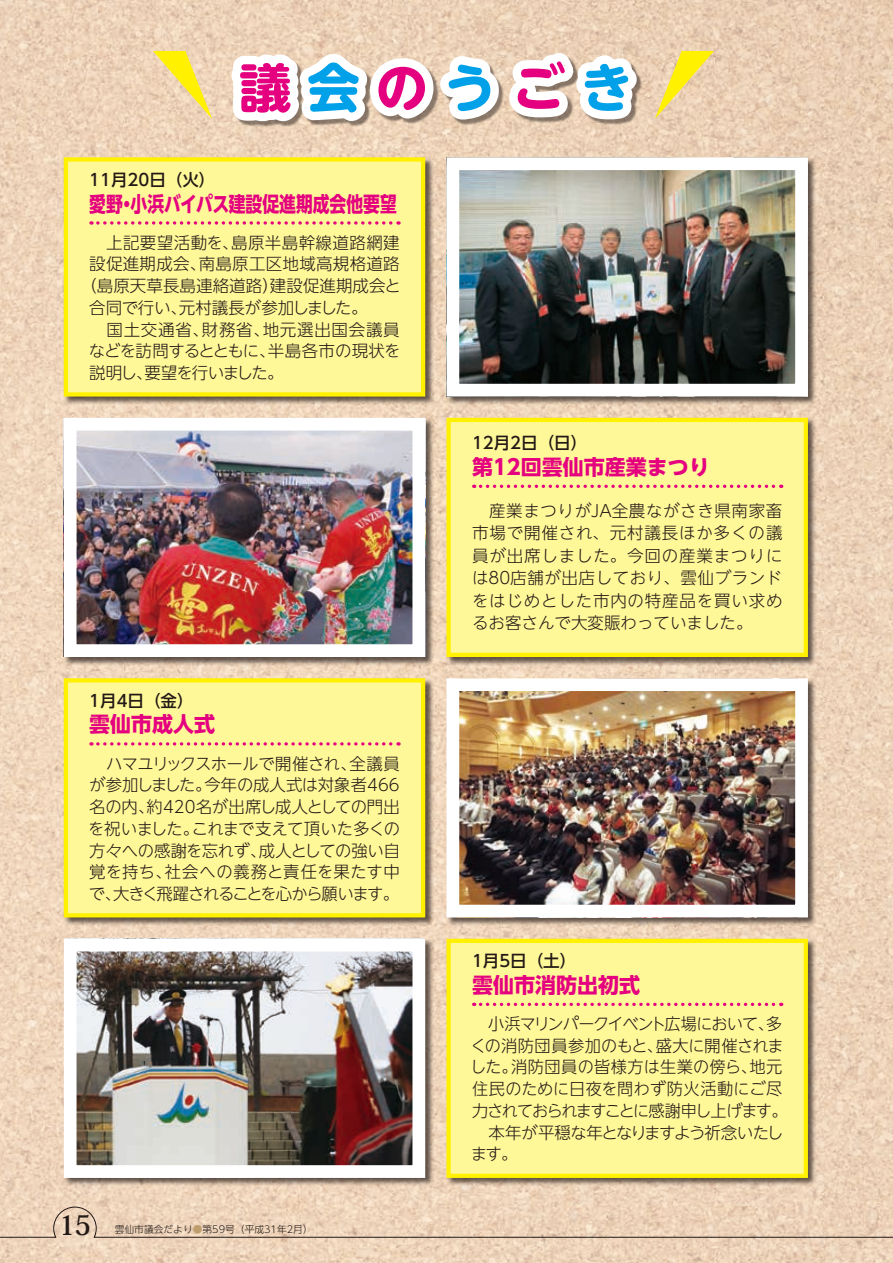
<style>
.page{position:relative;width:893px;height:1263px;background:#fff}
.page>*{position:absolute;margin:0;border:0;box-sizing:border-box;transform-origin:0 0}
.質問-ゴシック{font:700 52.5px "UD Shin M Go Pr 6";letter-spacing:.3em;color:#e4007f}
.t1{font:700 27px "Koz Min Pr 6 N";color:#231916}
.t2{font:700 21px "UD Shin Go NT Pro";color:#e4007f}
.t3{font:700 21px "UD Shin Go NT Pro";color:#e4007f;scale:.8 1}
.t4{font:300 16.5px/22.5px "UD Shin Go NT Pro";color:#231916}
.t5{font:300 16.5px/21.8px "UD Shin Go NT Pro";letter-spacing:-.065em;color:#231916}
.t6{font:300 16.5px/21.8px "UD Shin Go NT Pro";letter-spacing:-.02em;color:#231916}
.t7{font:500 16.5px "UD Shin Go NT Pro";color:#231916}
.t8{font:300 16.5px/21.8px "UD Shin Go NT Pro";letter-spacing:-.045em;color:#231916;text-align:right}
.t9{font:300 16.5px/21.8px "UD Shin Go NT Pro";letter-spacing:-.075em;color:#231916}
.t10{font:300 16.5px "UD Shin Go NT Pro";letter-spacing:.025em;color:#231916}
.t11{font:300 16.5px "UD Shin Go NT Pro";letter-spacing:-.025em;color:#231916}
.t12{font:300 16.5px "UD Shin Go NT Pro";letter-spacing:.045em;color:#231916}
.t13{font:300 16.5px "UD Shin Go NT Pro";letter-spacing:.02em;color:#231916}
.t14{font:300 16.5px "UD Shin Go NT Pro";letter-spacing:-.095em;color:#231916}
.t15{font:300 9.75px "UD Shin Go NT Pro";color:#231916}
.s1{color:#00a1e9}
.s2{color:#bf9e6d}
</style>
<div class="page">
<img style="left:0;top:0;width:893px;height:1263px">
<svg style="left:24px;top:46px;width:518px;height:93px;background:#eed8c2"></svg>
<svg style="left:288px;top:39px;width:357px;height:91px"></svg>
<svg style="left:153px;top:51px;width:59px;height:68px;background:#f2db86"></svg>
<svg style="left:655px;top:51px;width:59px;height:68px;background:#efd883"></svg>
<div style="left:446px;top:157px;width:370px;height:248px;background:#231916;opacity:.7"></div>
<img style="left:460px;top:171px;width:334px;height:211px">
<div style="left:446px;top:157px;width:362px;height:239px;border:13px solid #fff"></div>
<div style="left:63px;top:157px;width:371px;height:248px;background:#231916;opacity:.7"></div>
<div style="left:66px;top:159px;width:357px;height:235px;background:#fff899"></div>
<svg style="left:98px;top:221px;width:301px;height:4px"></svg>
<div style="left:64px;top:157px;width:361px;height:239px;border:4px solid #fff100"></div>
<div style="left:63px;top:678px;width:371px;height:248px;background:#231916;opacity:.7"></div>
<div style="left:66px;top:680px;width:357px;height:235px;background:#fff899"></div>
<svg style="left:98px;top:742px;width:301px;height:4px"></svg>
<div style="left:64px;top:678px;width:361px;height:239px;border:4px solid #fff100"></div>
<div style="left:446px;top:678px;width:370px;height:248px;background:#231916;opacity:.7"></div>
<img style="left:460px;top:692px;width:334px;height:211px">
<div style="left:446px;top:678px;width:362px;height:239px;border:13px solid #fff"></div>
<div style="left:63px;top:417px;width:371px;height:249px;background:#231916;opacity:.7"></div>
<img style="left:78px;top:432px;width:333px;height:211px">
<div style="left:64px;top:418px;width:361px;height:239px;border:13px solid #fff"></div>
<div style="left:446px;top:417px;width:370px;height:249px;background:#231916;opacity:.7"></div>
<div style="left:449px;top:420px;width:357px;height:235px;background:#fff899"></div>
<svg style="left:474px;top:485px;width:308px;height:3px"></svg>
<div style="left:446px;top:418px;width:362px;height:239px;border:4px solid #fff100"></div>
<div style="left:63px;top:938px;width:371px;height:249px;background:#231916;opacity:.7"></div>
<img style="left:78px;top:953px;width:333px;height:211px">
<div style="left:64px;top:939px;width:361px;height:239px;border:13px solid #fff"></div>
<div style="left:446px;top:938px;width:370px;height:249px;background:#231916;opacity:.7"></div>
<div style="left:449px;top:941px;width:357px;height:235px;background:#fff899"></div>
<svg style="left:474px;top:1003px;width:308px;height:3px"></svg>
<div style="left:446px;top:939px;width:362px;height:239px;border:4px solid #fff100"></div>
<svg style="left:0;top:1207px;width:893px;height:31px;background:#e5ccb4"></svg>
<p class="質問-ゴシック" style="left:239px;top:42px;width:395px">議<span class="s1">会</span>の<span class="s1">う</span>ご<span class="s1">き</span></p>
<p class="t7" style="left:89px;top:166px;width:128px">11月20日（火(</p>
<p class="t3" style="left:89px;top:186px;width:386px">愛野小浜バイパス建設促進期成会他要望</p>
<p class="t3" style="left:118px;top:186px;width:22px">・</p>
<p class="t10" style="left:231px;top:229px;width:170px">島原半島幹線道路網建</p>
<p class="t4" style="left:199px;top:231px;width:203px;line-height:21.8px;text-indent:-109px">　上記要望活動を、<br>南島原工区地域高規格道路</p>
<p class="t4" style="left:89px;top:252px;width:119px">設促進期成会、</p>
<p class="t4" style="left:179px;top:274px;width:190px;line-height:21.8px;text-indent:-99px">（島原天草長島連絡道路）<br>元村議長が参加しました。</p>
<p class="t4" style="left:270px;top:274px;width:133px">建設促進期成会と</p>
<p class="t4" style="left:89px;top:296px;width:99px">合同で行い、</p>
<p class="t4" style="left:202px;top:317px;width:70px">財務省、</p>
<p class="t12" style="left:263px;top:316px;width:139px">地元選出国会議員</p>
<p class="t4" style="left:89px;top:317px;width:121px">　国土交通省、</p>
<p class="t5" style="left:144px;top:340px;width:141px;text-indent:-56px">などを訪問するとともに、要望を行いました。</p>
<p class="t13" style="left:268px;top:338px;width:134px">半島各市の現状を</p>
<p class="t4" style="left:89px;top:361px;width:65px">説明し、</p>
<p class="t7" style="left:89px;top:687px;width:106px">1月4日（金(</p>
<p class="t2" style="left:89px;top:707px;width:127px">雲仙市成人式</p>
<p class="t4" style="left:204px;top:752px;width:197px;line-height:21.8px;text-indent:-115px">　ハマユリックスホールで開催され、<br>今年の成人式は対象者466</p>
<p class="t4" style="left:349px;top:751px;width:52px">全議員</p>
<p class="t14" style="left:89px;top:772px;width:124px">が参加しました。</p>
<p class="t4" style="left:89px;top:795px;width:312px">名の内約、 420名が出席し成人としての門出</p>
<p class="t4" style="left:192px;top:817px;width:210px">これまで支えて頂いた多くの</p>
<p class="t4" style="left:88px;top:817px;width:113px">を祝いました。</p>
<p class="t4" style="left:165px;top:839px;width:236px;line-height:21.8px;text-indent:-76px">方々への感謝を忘れず、<br>社会への義務と責任を果たす中</p>
<p class="t11" style="left:259px;top:837px;width:143px">成人としての強い自</p>
<p class="t9" style="left:113px;top:860px;width:287px;text-indent:-24px">覚を持ち、<br>大きく飛躍されることを心から願います。</p>
<p class="t4" style="left:89px;top:882px;width:34px">で、</p>
<h2 class="t1" style="left:59px;top:1210px;width:34px">15</h2>
<p class="t15" style="left:115px;top:1221px;width:199px">雲仙市議会だより<span class="s2">●</span>第59号（平成31年2月(</p>
<p class="t7" style="left:472px;top:429px;width:117px">12月2日（日(</p>
<p class="t2" style="left:472px;top:450px;width:239px">第12回雲仙市産業まつり</p>
<p class="t4" style="left:472px;top:499px;width:312px;text-align:justify">　産業まつりがJA全農ながさき県南家畜市場で開催され、元村議長ほか多くの議員が出席しました。今回の産業まつりには80店舗が出店しており、雲仙ブランドをはじめとした市内の特産品を買い求めるお客さんで大変賑わっていました。</p>
<p class="t7" style="left:472px;top:948px;width:106px">1月5日（土(</p>
<p class="t2" style="left:472px;top:968px;width:169px">雲仙市消防出初式</p>
<p class="t8" style="left:472px;top:1012px;width:313px">　小浜マリンパークイベント広場において多、盛大に開催されま</p>
<p class="t10" style="left:470px;top:1032px;width:194px">くの消防団員参加のもと、</p>
<p class="t4" style="left:511px;top:1055px;width:247px">消防団員の皆様方は生業の傍ら、</p>
<p class="t4" style="left:750px;top:1055px;width:34px">地元</p>
<p class="t6" style="left:470px;top:1056px;width:319px">した。<br>住民のために日夜を問わず防火活動にご尽力されておられますことに感謝申し上げます。</p>
<p class="t5" style="left:471px;top:1121px;width:314px">　本年が平穏な年となりますよう祈念いたします。</p>
</div>
